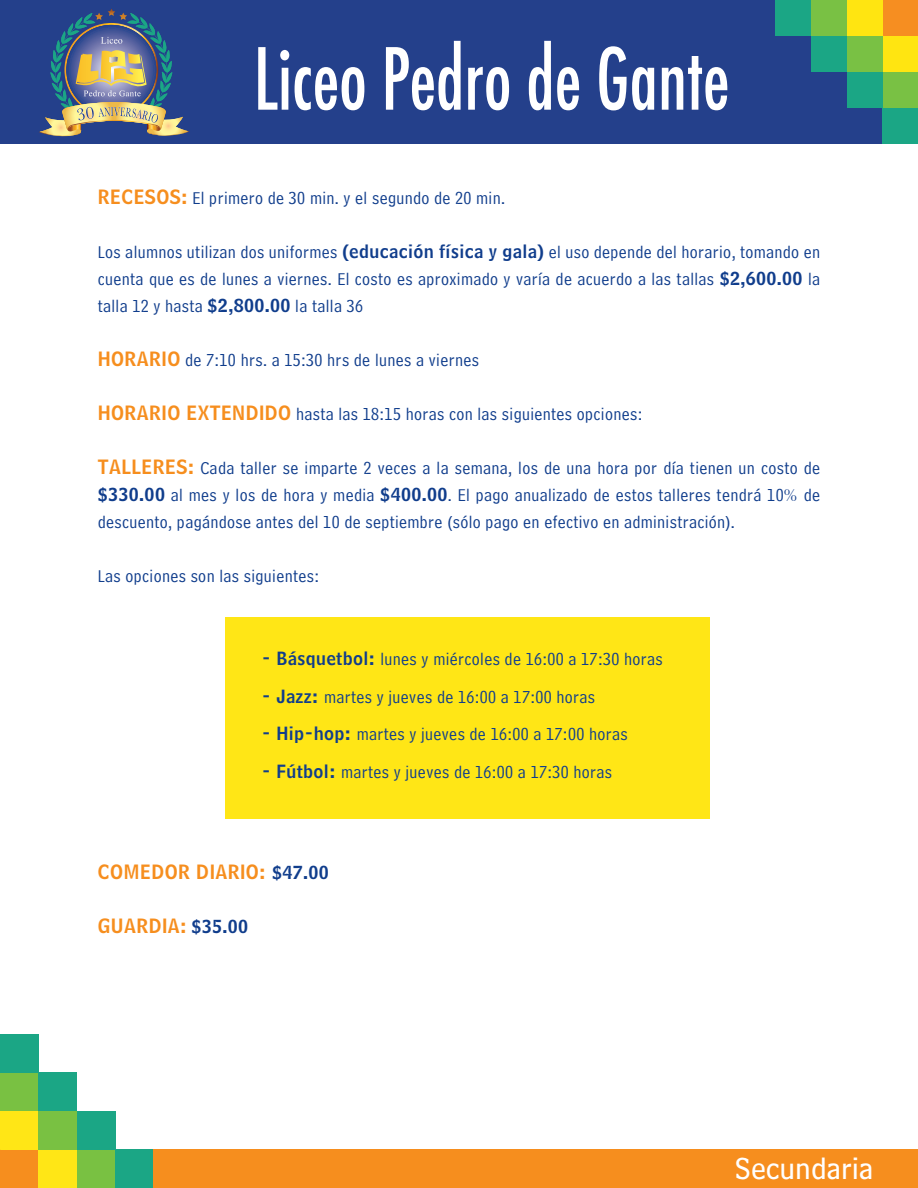
<style>
.page{position:relative;width:918px;height:1188px;background:#fff}
.page>*{position:absolute;margin:0;border:0;box-sizing:border-box;transform-origin:0 0}
.t1{font:31.5px "Bell Centennial BT Sub Caption";color:#fff}
.t2{font:19.5px "Bell Centennial BT Name And Number";letter-spacing:.02em;color:#f68e1e}
.t3{font:18px/27px "Bell Centennial BT Address";letter-spacing:.02em;color:#103d8c;text-align:justify}
.s1{font-family:"Bell Centennial BT Name And Number";font-size:19.5px;color:#f68e1e}
.s2{font-family:"Bell Centennial BT Name And Number"}
.s3{font-family:"Bell"}
.s4{font-size:18px;color:#103d8c}
</style>
<div class="page">
<div style="left:0;top:1150px;width:38px;height:38px;background:#f68e1e"></div>
<div style="left:38px;top:1150px;width:39px;height:38px;background:#ffe616"></div>
<div style="left:77px;top:1150px;width:38px;height:38px;background:#79c142"></div>
<div style="left:0;top:1111px;width:38px;height:39px;background:#ffe616"></div>
<div style="left:38px;top:1111px;width:39px;height:39px;background:#79c142"></div>
<div style="left:0;top:1073px;width:38px;height:38px;background:#79c142"></div>
<div style="left:0;top:1034px;width:38px;height:39px;background:#1ba685"></div>
<div style="left:38px;top:1073px;width:39px;height:38px;background:#1ba685"></div>
<div style="left:77px;top:1111px;width:38px;height:39px;background:#1ba685"></div>
<div style="left:115px;top:1150px;width:39px;height:38px;background:#1ba685"></div>
<div style="left:154px;top:1150px;width:764px;height:38px;background:#f68e1e"></div>
<div style="left:0;top:0;width:918px;height:143px;background:#24408b"></div>
<div style="left:883px;top:0;width:35px;height:36px;background:#f68e21"></div>
<div style="left:847px;top:0;width:36px;height:36px;background:#ffe511"></div>
<div style="left:811px;top:0;width:36px;height:36px;background:#79c144"></div>
<div style="left:883px;top:36px;width:35px;height:36px;background:#ffe511"></div>
<div style="left:847px;top:36px;width:36px;height:36px;background:#79c144"></div>
<div style="left:883px;top:72px;width:35px;height:36px;background:#79c144"></div>
<div style="left:883px;top:108px;width:35px;height:35px;background:#1ba685"></div>
<div style="left:847px;top:72px;width:36px;height:36px;background:#1ba685"></div>
<div style="left:811px;top:36px;width:36px;height:36px;background:#1ba685"></div>
<div style="left:775px;top:0;width:36px;height:36px;background:#1ba685"></div>
<svg style="left:258px;top:47px;width:31px;height:63px"></svg>
<svg style="left:295px;top:67px;width:69px;height:43px"></svg>
<svg style="left:386px;top:41px;width:75px;height:69px"></svg>
<svg style="left:468px;top:67px;width:41px;height:43px"></svg>
<svg style="left:529px;top:41px;width:22px;height:69px"></svg>
<svg style="left:557px;top:67px;width:22px;height:43px"></svg>
<svg style="left:599px;top:46px;width:55px;height:64px"></svg>
<svg style="left:662px;top:56px;width:65px;height:54px"></svg>
<img style="left:39px;top:9px;width:150px;height:128px">
<div style="left:225px;top:618px;width:485px;height:201px;background:#ffe616"></div>
<p class="t3" style="left:98px;top:184px;width:409px"><span class="s1">RECESOS:</span> El primero de 30 min. y el segundo de 20 min.</p>
<p class="t3" style="left:98px;top:238px;width:724px">Los alumnos utilizan dos uniformes <span class="s2">(educación física y gala)</span> el uso depende del horario, tomando en cuenta que es de lunes a viernes. El costo es aproximado y varía de acuerdo a las tallas <span class="s2">$2,600.00</span> la talla 12 y hasta <span class="s2">$2,800.00</span> la talla 36</p>
<p class="t3" style="left:98px;top:346px;width:383px"><span class="s1">HORARIO</span> de 7:10 hrs. a 15:30 hrs de lunes a viernes</p>
<p class="t3" style="left:98px;top:400px;width:546px"><span class="s1">HORARIO EXTENDIDO</span> hasta las 18:15 horas con las siguientes opciones:</p>
<p class="t3" style="left:98px;top:454px;width:724px"><span class="s1">TALLERES:</span> Cada taller se imparte 2 veces a la semana, los de una hora por día tienen un costo de <span class="s2">$330.00</span> al mes y los de hora y media <span class="s2">$400.00</span>. El pago anualizado de estos talleres tendrá 10<span class="s3">%</span> de descuento, pagándose antes del 10 de septiembre (sólo pago en efectivo en administración).</p>
<p class="t3" style="left:98px;top:562px;width:223px">Las opciones son las siguientes:</p>
<p class="t3" style="left:262px;top:646px;width:403px"><span class="s2">- Básquetbol:</span> lunes y miércoles de 16:00 a 17:30 horas</p>
<p class="t3" style="left:262px;top:683px;width:335px"><span class="s2">- Jazz:</span> martes y jueves de 16:00 a 17:00 horas</p>
<p class="t3" style="left:262px;top:721px;width:368px"><span class="s2">- Hip-hop:</span> martes y jueves de 16:00 a 17:00 horas</p>
<p class="t3" style="left:262px;top:758px;width:352px"><span class="s2">- Fútbol:</span> martes y jueves de 16:00 a 17:30 horas</p>
<p class="t2" style="left:98px;top:859px;width:233px">COMEDOR DIARIO: <span class="s4">$47.00</span></p>
<p class="t2" style="left:98px;top:913px;width:152px">GUARDIA: <span class="s4">$35.00</span></p>
<p class="t1" style="left:735px;top:1149px;width:140px">Secundaria</p>
</div>
